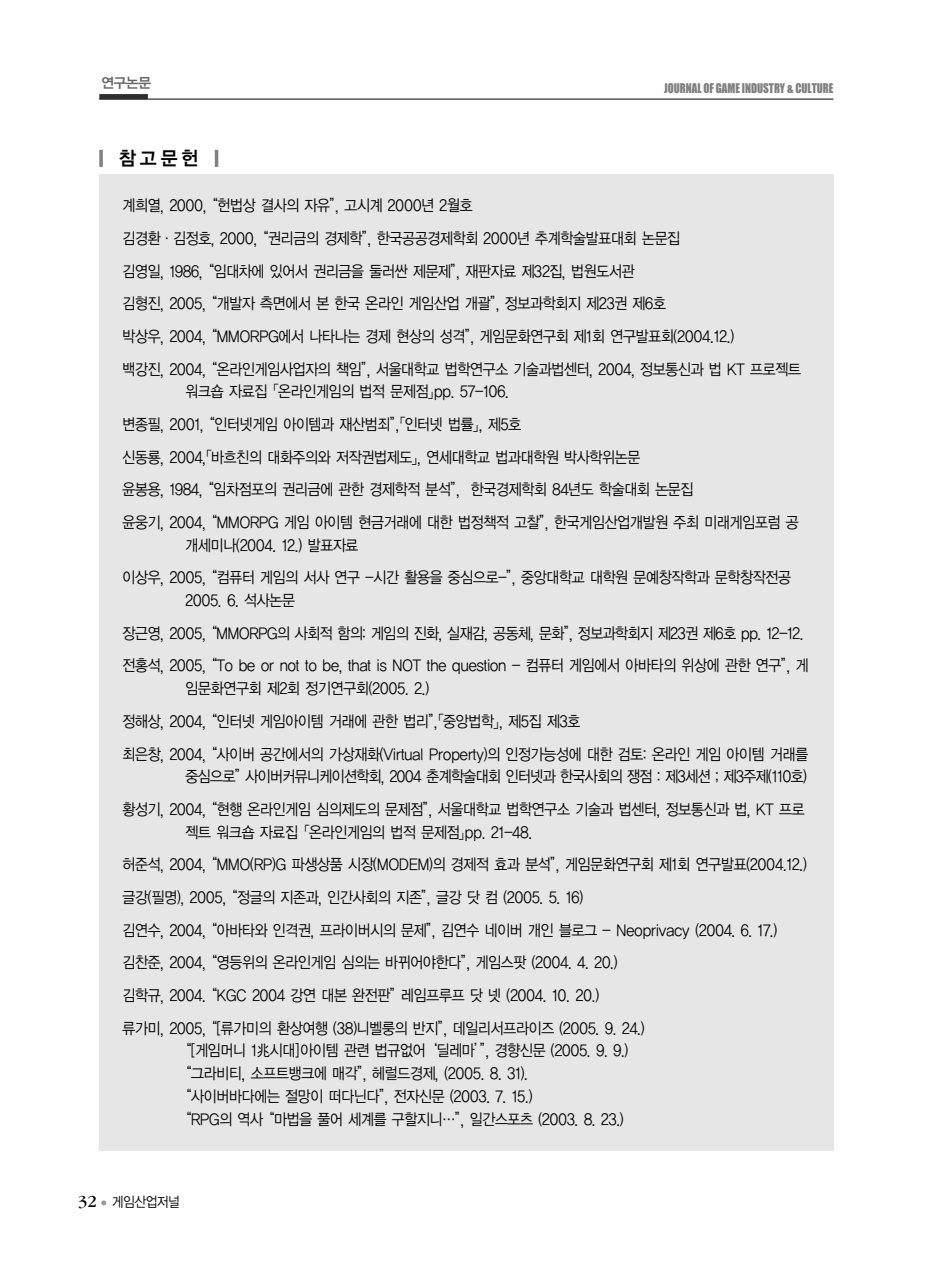
<style>
.page{position:relative;width:931px;height:1274px;background:#fff}
.page>*{position:absolute;margin:0;border:0;box-sizing:border-box;transform-origin:0 0}
.t1{font:19.25px "YGO14";color:#000;scale:.95 1}
.t2{font:15.75px/32.7px "YGO12";letter-spacing:-.105em;color:#000;scale:.9 1}
.t3{font:14px "YGO12";letter-spacing:-.11em;color:#000;scale:.9 1}
.t4{font:14px "YGO14";color:#666}
.t5{font:12.25px "Impact";color:#808080;scale:.9 1}
.s1{font-family:"Garamand SW";font-size:17.5px}
</style>
<div class="page">
<svg style="left:101px;top:1200px;width:5px;height:5px"></svg>
<hr style="left:99px;top:99px;width:734px;height:1px;background:#000">
<div style="left:99px;top:94px;width:49px;height:5px;background:#303030"></div>
<div style="left:99px;top:175px;width:734px;height:976px;background:#e6e6e6"></div>
<svg style="left:99px;top:150px;width:4px;height:17px"></svg>
<hr style="left:215px;top:150px;width:3px;height:17px;background:#808080">
<p class="t4" style="left:101px;top:77px;width:52px">연구논문</p>
<p class="t1" style="left:118px;top:150px;width:87px">참고문헌</p>
<p class="t5" style="left:664px;top:80px;width:190px">JOURNAL OF GAME INDUSTRY &amp; CULTURE</p>
<p class="t2" style="left:122px;top:190px;width:757px">계희열, 2000, “헌법상 결사의 자유”, 고시계 2000년 2월호<br>김경환·김정호, 2000, “권리금의 경제학”, 한국공공경제학회 2000년 추계학술발표대회 논문집<br>김영일, 1986, “임대차에 있어서 권리금을 둘러싼 제문제”, 재판자료 제32집, 법원도서관<br>김형진, 2005, “개발자 측면에서 본 한국 온라인 게임산업 개괄”, 정보과학회지 제23권 제6호<br>박상우, 2004, “MMORPG에서 나타나는 경제 현상의 성격”, 게임문화연구회 제1회 연구발표회(2004.12.)<br>백강진, 2004, “온라인게임사업자의 책임”, 서울대학교 법학연구소 기술과법센터, 2004, 정보통신과 법 KT 프로젝트</p>
<p class="t2" style="left:122px;top:376px;width:432px;text-indent:63px">워크숍 자료집「온라인게임의 법적 문제점」pp. 57-106. 변종필, 2001, “인터넷게임 아이템과 재산범죄”「인터넷 법률」</p>
<p class="t2" style="left:395px;top:409px;width:7px">,</p>
<p class="t2" style="left:122px;top:409px;width:754px;text-indent:356px">, 제5호<br>신동룡, 2004,「바흐친의 대화주의와 저작권법제도」, 연세대학교 법과대학원 박사학위논문<br>윤봉용, 1984, “임차점포의 권리금에 관한 경제학적 분석”, 한국경제학회 84년도 학술대회 논문집<br>윤웅기, 2004, “MMORPG 게임 아이템 현금거래에 대한 법정책적 고찰”, 한국게임산업개발원 주최 미래게임포럼 공</p>
<p class="t2" style="left:122px;top:530px;width:746px;text-indent:63px">개세미나(2004. 12.) 발표자료<br>이상우, 2005, “컴퓨터 게임의 서사 연구 -시간 활용을 중심으로-”, 중앙대학교 대학원 문예창작학과 문학창작전공</p>
<p class="t2" style="left:122px;top:585px;width:765px;text-indent:63px">2005. 6. 석사논문<br>장근영, 2005, “MMORPG의 사회적 함의: 게임의 진화, 실재감, 공동체, 문화”, 정보과학회지 제23권 제6호 pp. 12-12. 전홍석, 2005, “To be or not to be, that is NOT the question - 컴퓨터 게임에서 아바타의 위상에 관한 연구”, 게</p>
<p class="t2" style="left:122px;top:673px;width:430px;text-indent:63px">임문화연구회 제2회 정기연구회(2005. 2.)<br>정해상, 2004, “인터넷 게임아이템 거래에 관한 법리”「중앙법학」</p>
<p class="t2" style="left:434px;top:706px;width:7px">,</p>
<p class="t2" style="left:122px;top:706px;width:765px;text-indent:377px">, 제5집 제3호<br>최은창, 2004, “사이버 공간에서의 가상재화(Virtual Property)의 인정가능성에 대한 검토: 온라인 게임 아이템 거래를</p>
<p class="t2" style="left:122px;top:761px;width:763px;text-align:right">중심으로”사이버커뮤니케이션학회, 2004 춘계학술대회 인터넷과 한국사회의 쟁점 : 제3세션 ; 제3주제(110호)<br>황성기, 2004, “현행 온라인게임 심의제도의 문제점”, 서울대학교 법학연구소 기술과 법센터, 정보통신과 법, KT 프로</p>
<p class="t2" style="left:122px;top:817px;width:763px;text-indent:63px">젝트 워크숍 자료집「온라인게임의 법적 문제점」pp. 21-48.<br>허준석, 2004, “MMO(RP)G 파생상품 시장(MODEM)의 경제적 효과 분석”, 게임문화연구회 제1회 연구발표(2004.12.) 글강(필명), 2005, “정글의 지존과, 인간사회의 지존”, 글강 닷 컴 (2005. 5. 16)<br>김연수, 2004, “아바타와 인격권, 프라이버시의 문제”, 김연수 네이버 개인 블로그 - Neoprivacy (2004. 6. 17.) 김찬준, 2004, “영등위의 온라인게임 심의는 바뀌어야한다”, 게임스팟 (2004. 4. 20.)<br>김학규, 2004. “KGC 2004 강연 대본 완전판”레임프루프 닷 넷 (2004. 10. 20.)<br>류가미, 2005, “[류가미의 환상여행 (38)니벨룽의 반지”, 데일리서프라이즈 (2005. 9. 24.)</p>
<p class="t2" style="left:178px;top:1040px;width:503px;line-height:22.8px">“[게임머니 1兆시대］아이템 관련 법규없어‘딜레마’”, 경향신문 (2005. 9. 9.) “그라비티, 소프트뱅크에 매각”, 헤럴드경제, (2005. 8. 31). “사이버바다에는 절망이 떠다닌다”, 전자신문 (2003. 7. 15.)<br>“RPG의 역사“마법을 풀어 세계를 구할지니…”, 일간스포츠 (2003. 8. 23.)</p>
<p class="t3" style="left:78px;top:1196px;width:115px"><span class="s1">32</span> 게임산업저널</p>
</div>
